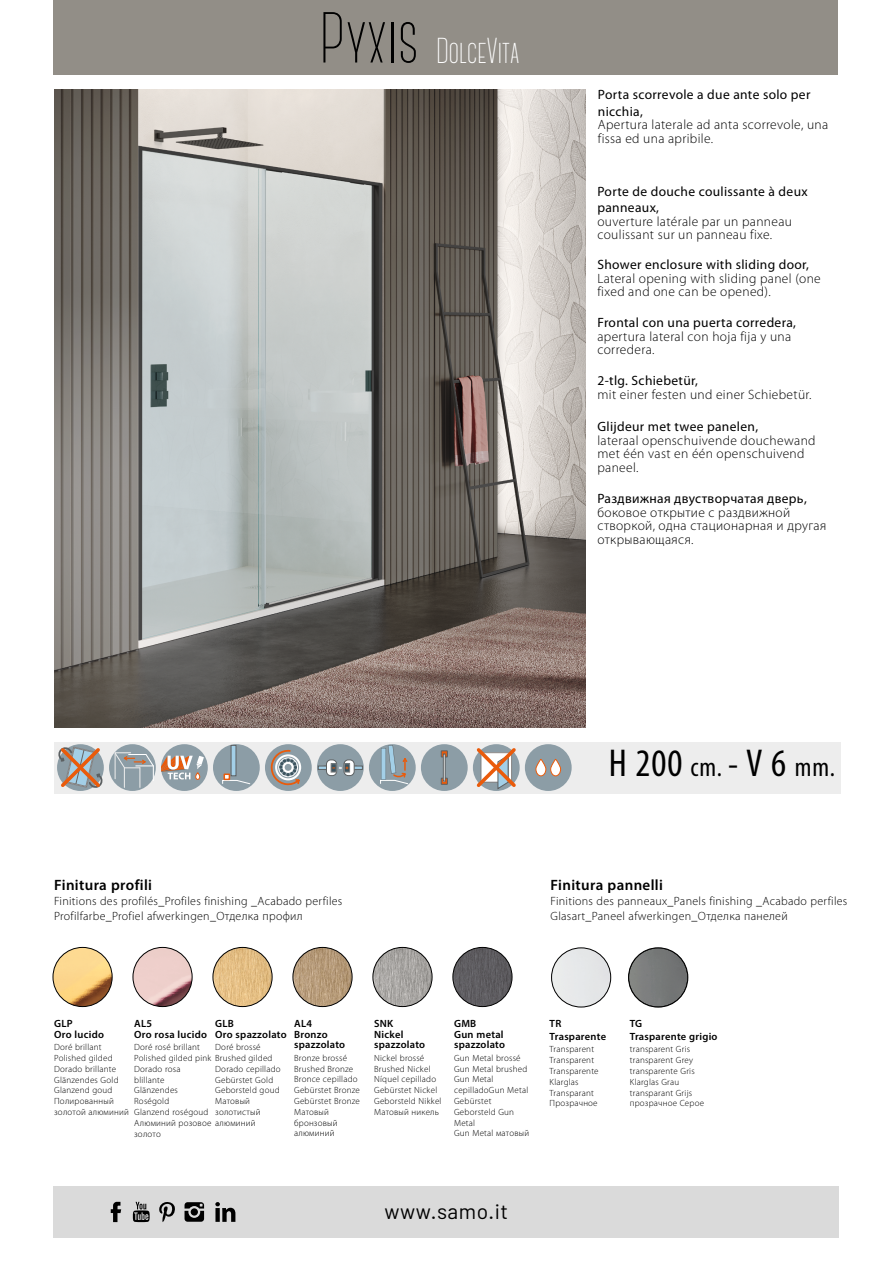
<style>
.page{position:relative;width:893px;height:1263px;background:#fff}
.page>*{position:absolute;margin:0;border:0;box-sizing:border-box;transform-origin:0 0}
.t1{font:condensed 39px "Myriad Pro";color:#000}
.t2{font:300 36px "Canter";color:#fff}
.t3{font:21px "Barlow";letter-spacing:.025em;color:#000}
.t4{font:600 15px "Myriad Pro";letter-spacing:.025em;color:#000}
.t5{font:300 13.5px/13.5px "Myriad Pro";letter-spacing:.025em;color:#000}
.t6{font:13.5px/16.2px "Myriad Pro";letter-spacing:.025em;color:#000}
.t7{font:300 12px/15px "Myriad Pro";letter-spacing:.025em;color:#000}
.t8{font:600 10.5px/10.5px "Myriad Pro";letter-spacing:.025em;color:#000}
.t9{font:300 9px/10.8px "Myriad Pro";letter-spacing:.025em;color:#000}
.s1{font-size:72px;color:#000}
.s2{font-size:27px}
.s3{font-size:36px}
</style>
<div class="page">
<div style="left:54px;top:1186px;width:785px;height:51px;background:#dadada"></div>
<svg style="left:111px;top:1202px;width:10px;height:20px"></svg>
<svg style="left:133px;top:1202px;width:17px;height:20px"></svg>
<svg style="left:159px;top:1202px;width:16px;height:20px"></svg>
<svg style="left:185px;top:1202px;width:19px;height:20px"></svg>
<svg style="left:215px;top:1202px;width:20px;height:20px"></svg>
<img style="left:54px;top:89px;width:531px;height:638px">
<div style="left:54px;top:742px;width:786px;height:51px;background:#ededed"></div>
<img style="left:373px;top:947px;width:59px;height:59px;border-radius:30px">
<div style="left:373px;top:947px;width:59px;height:60px;border:1px solid #000;border-radius:50%"></div>
<img style="left:293px;top:947px;width:59px;height:59px;border-radius:30px">
<div style="left:293px;top:947px;width:59px;height:60px;border:1px solid #000;border-radius:50%"></div>
<img style="left:53px;top:947px;width:59px;height:59px;border-radius:30px">
<div style="left:53px;top:947px;width:59px;height:60px;border:1px solid #000;border-radius:50%"></div>
<img style="left:213px;top:947px;width:59px;height:59px;border-radius:30px">
<div style="left:213px;top:947px;width:59px;height:60px;border:1px solid #000;border-radius:50%"></div>
<img style="left:453px;top:947px;width:59px;height:59px;border-radius:30px">
<div style="left:453px;top:947px;width:59px;height:60px;border:1px solid #000;border-radius:50%"></div>
<img style="left:133px;top:947px;width:59px;height:59px;border-radius:30px">
<div style="left:133px;top:947px;width:59px;height:60px;border:1px solid #000;border-radius:50%"></div>
<div style="left:552px;top:948px;width:59px;height:59px;background:#e5e8e9;border-radius:30px"></div>
<div style="left:551px;top:948px;width:60px;height:59px;border:1px solid #000;border-radius:50%"></div>
<div style="left:53px;top:0;width:785px;height:74px;background:#928e87"></div>
<img style="left:629px;top:948px;width:59px;height:59px;border-radius:30px">
<div style="left:628px;top:948px;width:60px;height:59px;border:1px solid #000;border-radius:50%"></div>
<div style="left:213px;top:744px;width:47px;height:47px;background:#8c9da6;border-radius:50%"></div>
<div style="left:231px;top:745px;width:5px;height:31px;background:#a3cfe7"></div>
<div style="left:231px;top:745px;width:5px;height:31px;border:1px solid #5c6062"></div>
<svg style="left:222px;top:774px;width:29px;height:10px"></svg>
<div style="left:224px;top:773px;width:6px;height:7px;border:2px solid #ea5b0b"></div>
<div style="left:317px;top:744px;width:47px;height:47px;background:#8c9da6;border-radius:50%"></div>
<svg style="left:326px;top:760px;width:11px;height:16px"></svg>
<div style="left:326px;top:760px;width:11px;height:16px;border:1px solid #5c6062;border-radius:4px"></div>
<div style="left:331px;top:764px;width:5px;height:8px;background:#3d5560"></div>
<div style="left:331px;top:763px;width:5px;height:9px;border:1px solid #818181"></div>
<div style="left:352px;top:766px;width:11px;height:4px;border:1px solid #5c6062"></div>
<svg style="left:344px;top:760px;width:10px;height:16px"></svg>
<div style="left:344px;top:760px;width:10px;height:16px;border:1px solid #5c6062;border-radius:4px"></div>
<div style="left:344px;top:764px;width:6px;height:8px;background:#3d5560"></div>
<div style="left:344px;top:763px;width:6px;height:9px;border:1px solid #818181"></div>
<svg style="left:318px;top:766px;width:44px;height:4px"></svg>
<div style="left:369px;top:744px;width:47px;height:47px;background:#8c9da6;border-radius:50%"></div>
<svg style="left:380px;top:745px;width:29px;height:39px"></svg>
<div style="left:161px;top:744px;width:47px;height:47px;background:#8c9da6;border-radius:50%"></div>
<svg style="left:161px;top:756px;width:43px;height:24px"></svg>
<div style="left:109px;top:744px;width:47px;height:47px;background:#8c9da6;border-radius:50%"></div>
<svg style="left:114px;top:752px;width:41px;height:35px"></svg>
<div style="left:525px;top:744px;width:47px;height:47px;background:#8c9da6;border-radius:50%"></div>
<svg style="left:535px;top:759px;width:26px;height:17px"></svg>
<div style="left:265px;top:744px;width:47px;height:47px;background:#8c9da6;border-radius:50%"></div>
<svg style="left:271px;top:749px;width:30px;height:36px"></svg>
<svg style="left:57px;top:745px;width:47px;height:45px"></svg>
<svg style="left:473px;top:745px;width:46px;height:45px"></svg>
<div style="left:421px;top:744px;width:47px;height:47px;background:#8c9da6;border-radius:50%"></div>
<div style="left:441px;top:778px;width:7px;height:7px;border:1px solid #5c6062"></div>
<svg style="left:441px;top:752px;width:6px;height:32px"></svg>
<div style="left:441px;top:750px;width:7px;height:7px;border:1px solid #5c6062"></div>
<div style="left:443px;top:754px;width:2px;height:27px;border:1px solid #5c6062"></div>
<h2 class="t2" style="left:320px;top:33px;width:201px"><span class="s1">Pyxis</span> DolceVita</h2>
<h3 class="t6" style="left:598px;top:87px;width:214px">Porta scorrevole a due ante solo per nicchia,</h3>
<h3 class="t5" style="left:598px;top:118px;width:232px">Apertura laterale ad anta scorrevole, una fissa ed una apribile.</h3>
<h3 class="t6" style="left:597px;top:183px;width:212px">Porte de douche coulissante à deux panneaux,</h3>
<h3 class="t5" style="left:597px;top:214px;width:196px">ouverture latérale par un panneau coulissant sur un panneau fixe.</h3>
<h3 class="t6" style="left:597px;top:256px;width:213px">Shower enclosure with sliding door,</h3>
<h3 class="t5" style="left:597px;top:271px;width:225px">Lateral opening with sliding panel (one fixed and one can be opened).</h3>
<h3 class="t6" style="left:597px;top:314px;width:200px">Frontal con una puerta corredera,</h3>
<h3 class="t5" style="left:597px;top:329px;width:195px">apertura lateral con hoja fija y una corredera.</h3>
<h3 class="t6" style="left:597px;top:373px;width:102px">2-tlg. Schiebetür,</h3>
<h3 class="t5" style="left:597px;top:388px;width:216px">mit einer festen und einer Schiebetür.</h3>
<h3 class="t6" style="left:597px;top:419px;width:162px">Glijdeur met twee panelen,</h3>
<h3 class="t5" style="left:597px;top:433px;width:220px">lateraal openschuivende douchewand met één vast en één openschuivend paneel.</h3>
<h3 class="t6" style="left:597px;top:490px;width:211px">Раздвижная двустворчатая дверь,</h3>
<h3 class="t5" style="left:597px;top:505px;width:230px">боковое открытие с раздвижной створкой, одна стационарная и другая открывающаяся.</h3>
<h1 class="t1" style="left:609px;top:739px;width:228px">H 200 <span class="s2">cm.</span> <span class="s3">-</span> V 6 <span class="s2">mm.</span></h1>
<h3 class="t4" style="left:54px;top:875px;width:99px">Finitura profili</h3>
<h3 class="t7" style="left:54px;top:893px;width:290px">Finitions des profilés_Profiles finishing _Acabado perfiles<br>Profilfarbe_Profiel afwerkingen_Отделка профил</h3>
<h3 class="t4" style="left:551px;top:875px;width:114px">Finitura pannelli</h3>
<h3 class="t7" style="left:551px;top:893px;width:298px">Finitions des panneaux_Panels finishing _Acabado perfiles<br>Glasart_Paneel afwerkingen_Отделка панелей</h3>
<p class="t8" style="left:54px;top:1018px;width:51px">GLP<br>Oro lucido</p>
<p class="t9" style="left:54px;top:1042px;width:76px">Doré brillant<br>Polished gilded<br>Dorado brillante<br>Glänzendes Gold<br>Glanzend goud<br>Полированный золотой алюминий</p>
<p class="t8" style="left:215px;top:1018px;width:73px">GLB<br>Oro spazzolato</p>
<p class="t9" style="left:215px;top:1042px;width:47px">Doré brossé</p>
<p class="t9" style="left:215px;top:1063px;width:67px">Dorado cepillado<br>Gebürstet Gold<br>Geborsteld goud<br>Матовый золотистый</p>
<p class="t8" style="left:134px;top:1018px;width:74px">AL5<br>Oro rosa lucido</p>
<p class="t9" style="left:134px;top:1042px;width:140px">Doré rosé brillant<br>Polished gilded pink Brushed gilded<br>Dorado rosa<br>blillante<br>Glänzendes<br>Roségold<br>Glanzend roségoud<br>Алюминий розовое алюминий золото</p>
<p class="t8" style="left:294px;top:1018px;width:53px">AL4<br>Bronzo spazzolato</p>
<p class="t9" style="left:294px;top:1052px;width:67px">Bronze brossé<br>Brushed Bronze<br>Bronce cepillado<br>Gebürstet Bronze<br>Gebürstet Bronze<br>Матовый бронзовый алюминий</p>
<p class="t8" style="left:374px;top:1018px;width:53px">SNK<br>Nickel spazzolato</p>
<p class="t9" style="left:374px;top:1052px;width:69px">Nickel brossé<br>Brushed Nickel<br>Níquel cepillado<br>Gebürstet Nickel<br>Geborsteld Nikkel<br>Матовый никель</p>
<p class="t8" style="left:454px;top:1018px;width:53px">GMB<br>Gun metal spazzolato</p>
<p class="t9" style="left:454px;top:1052px;width:77px">Gun Metal brossé<br>Gun Metal brushed<br>Gun Metal cepilladoGun Metal<br>Gebürstet<br>Geborsteld Gun<br>Metal<br>Gun Metal матовый</p>
<p class="t8" style="left:550px;top:1017px;width:58px;line-height:12.6px">TR<br>Trasparente</p>
<p class="t9" style="left:550px;top:1044px;width:51px">Transparent<br>Transparent<br>Transparente<br>Klarglas<br>Transparant<br>Прозрачное</p>
<p class="t8" style="left:630px;top:1017px;width:89px;line-height:12.6px">TG<br>Trasparente grigio</p>
<p class="t9" style="left:630px;top:1044px;width:76px">transparent Gris transparent Grey transparente Gris<br>Klarglas Grau transparant Grijs прозрачное Серое</p>
<h3 class="t3" style="left:385px;top:1198px;width:125px">www.samo.it</h3>
</div>
